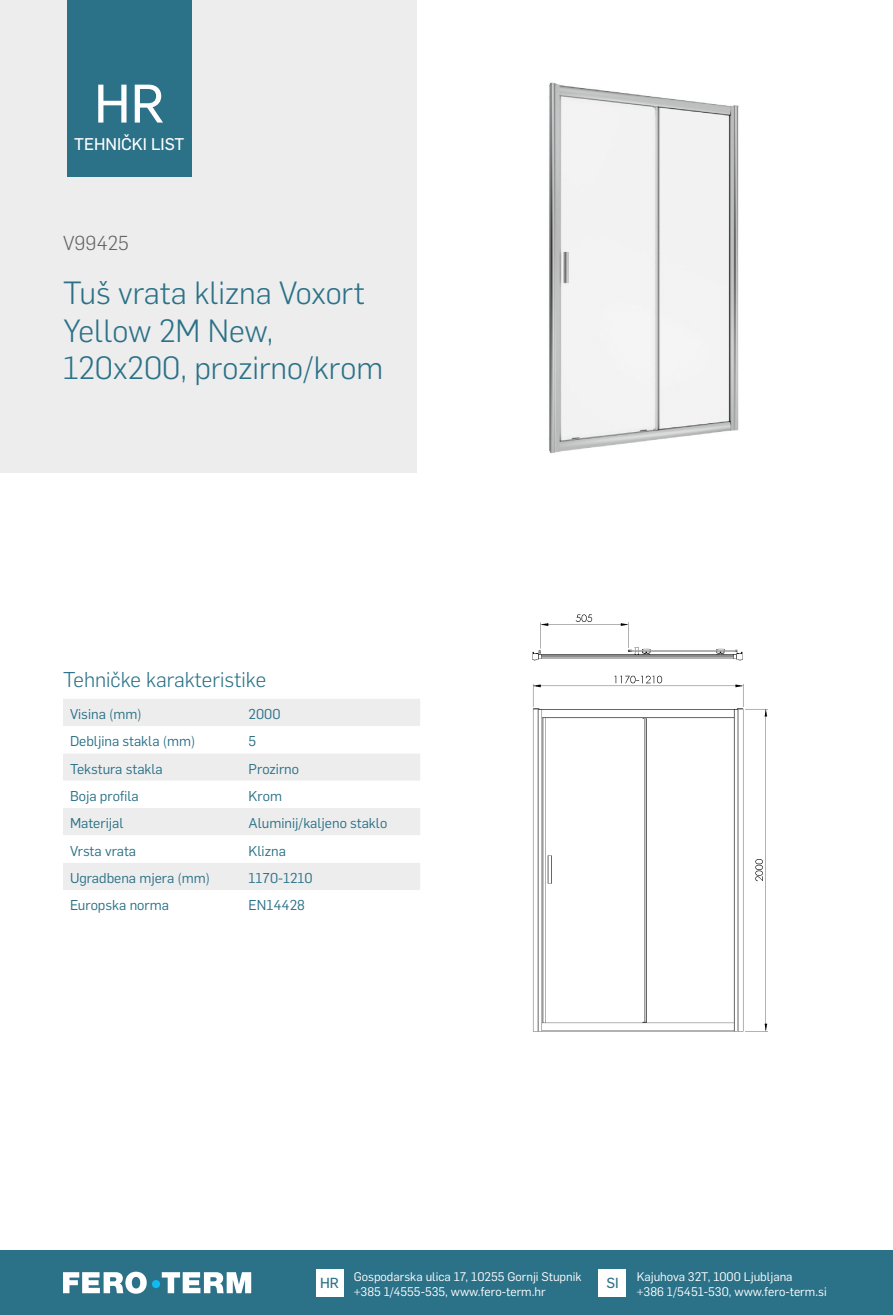
<style>
.page{position:relative;width:893px;height:1315px;background:#fff}
.page>*{position:absolute;margin:0;border:0;box-sizing:border-box;transform-origin:0 0}
.Artikl_Naslov{font:53.2px "Flama Basic";color:#fff}
.Artikl_Opis{font:300 31.5px/37.8px "Flama";color:#2b7188}
.Artikl_Opis-2{font:300 21px "Flama";color:#2b7188}
.Artikl_sifra{font:300 19.78px "Flama";color:#646463}
.Artikl_Naslov-2{font:16.62px "Flama Basic";color:#fff}
.Artikl_Naslov-3{font:14.35px "Flama Basic";color:#2b7188}
.Tablica_tijelo{font:14px "Flama";color:#2b7188}
.Tablica_tijelo-2{font:12.25px "Flama";color:#fff}
</style>
<div class="page">
<div style="left:0;top:1250px;width:893px;height:65px;background:#2b7188"></div>
<div style="left:316px;top:1269px;width:27px;height:27px;background:#fff"></div>
<div style="left:599px;top:1269px;width:27px;height:27px;background:#fff"></div>
<svg style="left:63px;top:1271px;width:188px;height:22px"></svg>
<div style="left:152px;top:1280px;width:8px;height:8px;background:#10bbef;border-radius:50%"></div>
<div style="left:0;top:0;width:417px;height:472px;background:#ededed"></div>
<img style="left:549px;top:82px;width:190px;height:372px">
<img style="left:532px;top:614px;width:236px;height:418px">
<div style="left:67px;top:0;width:124px;height:177px;background:#2b7188"></div>
<div style="left:63px;top:699px;width:357px;height:27px;background:#ededed"></div>
<svg style="left:63px;top:754px;width:357px;height:136px;fill:#ededed"></svg>
<p class="Artikl_Naslov" style="left:94px;top:66px;width:72px">HR</p>
<p class="Artikl_Naslov-2" style="left:74px;top:132px;width:112px">TEHNIČKI LIST</p>
<p class="Artikl_sifra" style="left:63px;top:229px;width:67px">V99425</p>
<p class="Artikl_Opis" style="left:63px;top:272px;width:322px">Tuš vrata klizna Voxort<br>Yellow 2M New,<br>120x200, prozirno/krom</p>
<p class="Artikl_Opis-2" style="left:63px;top:665px;width:205px">Tehničke karakteristike</p>
<p class="Tablica_tijelo" style="left:70px;top:704px;width:73px">Visina (mm)</p>
<p class="Tablica_tijelo" style="left:249px;top:704px;width:33px">2000</p>
<p class="Tablica_tijelo" style="left:70px;top:732px;width:127px">Debljina stakla (mm)</p>
<p class="Tablica_tijelo" style="left:249px;top:732px;width:9px">5</p>
<p class="Tablica_tijelo" style="left:70px;top:759px;width:94px">Tekstura stakla</p>
<p class="Tablica_tijelo" style="left:249px;top:759px;width:52px">Prozirno</p>
<p class="Tablica_tijelo" style="left:70px;top:786px;width:70px">Boja profila</p>
<p class="Tablica_tijelo" style="left:249px;top:786px;width:35px">Krom</p>
<p class="Tablica_tijelo" style="left:70px;top:813px;width:55px">Materijal</p>
<p class="Tablica_tijelo" style="left:249px;top:813px;width:140px">Aluminij/kaljeno staklo</p>
<p class="Tablica_tijelo" style="left:70px;top:841px;width:68px">Vrsta vrata</p>
<p class="Tablica_tijelo" style="left:249px;top:841px;width:39px">Klizna</p>
<p class="Tablica_tijelo" style="left:70px;top:868px;width:142px">Ugradbena mjera (mm)</p>
<p class="Tablica_tijelo" style="left:249px;top:868px;width:66px">1170-1210</p>
<p class="Tablica_tijelo" style="left:70px;top:895px;width:100px">Europska norma</p>
<p class="Tablica_tijelo" style="left:249px;top:895px;width:58px">EN14428</p>
<p class="Artikl_Naslov-3" style="left:320px;top:1272px;width:20px">HR</p>
<p class="Tablica_tijelo-2" style="left:637px;top:1267px;width:157px">Kajuhova 32T, 1000 Ljubljana</p>
<p class="Tablica_tijelo-2" style="left:637px;top:1283px;width:191px">+386 1/5451-530, www.fero-term.si</p>
<p class="Tablica_tijelo-2" style="left:354px;top:1267px;width:229px">Gospodarska ulica 17, 10255 Gornji Stupnik</p>
<p class="Tablica_tijelo-2" style="left:354px;top:1283px;width:193px">+385 1/4555-535, www.fero-term.hr</p>
<p class="Artikl_Naslov-3" style="left:606px;top:1272px;width:14px">SI</p>
</div>
